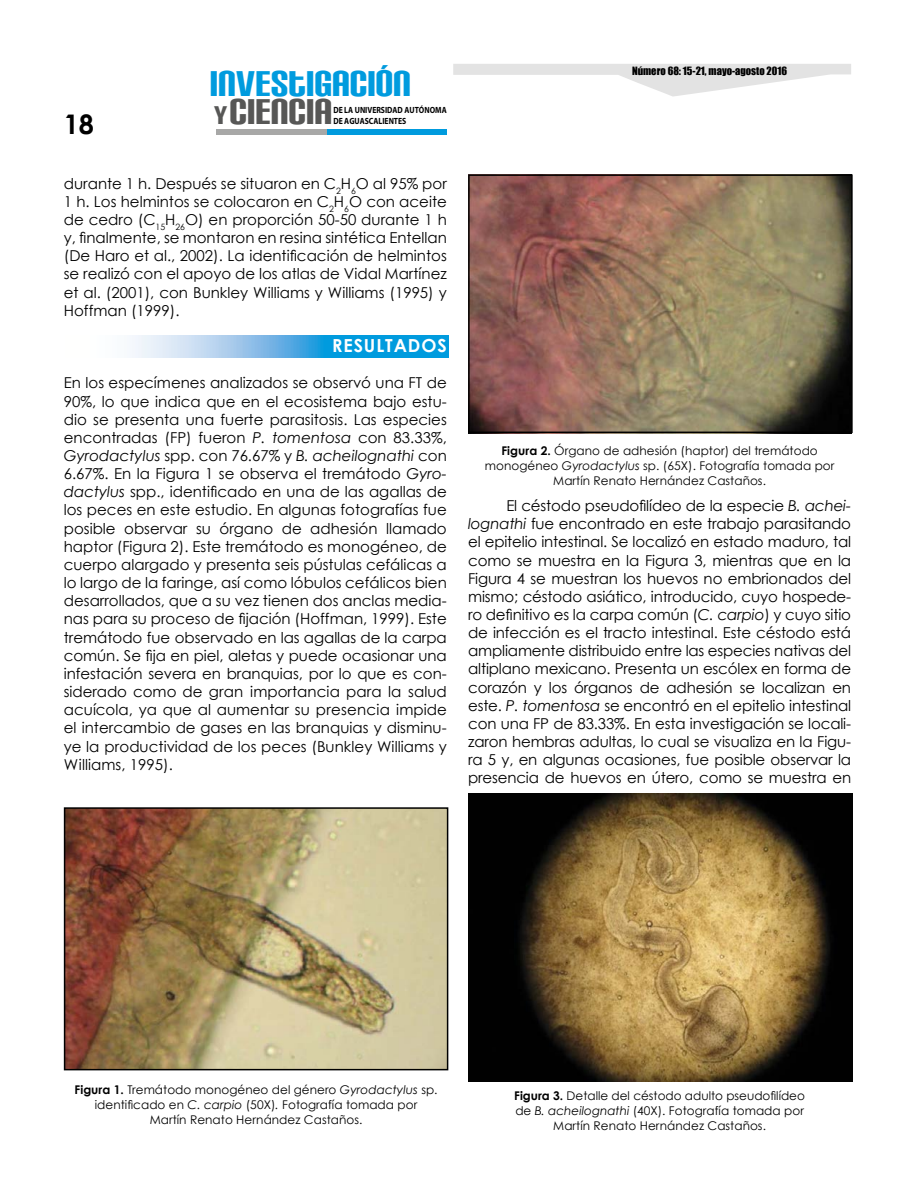
<style>
.page{position:relative;width:915px;height:1191px;background:#fff}
.page>*{position:absolute;margin:0;border:0;box-sizing:border-box;transform-origin:0 0}
.t1{font:43.05px "Carbon Block";color:#009bde}
.t2{font:43.05px "Carbon Block";color:#575756}
.t3{font:700 27px "Century Gothic";color:#000}
.t4{font:700 18px "Century Gothic";letter-spacing:.05em;color:#fff}
.t5{font:15px/18.1px "Century Gothic";color:#000;text-align:justify}
.t6{font:12px/15px "Century Gothic";letter-spacing:.005em;color:#000;text-align:center}
.t7{font:10.5px "Impact";color:#000}
.t8{font:700 9px/10.5px "Myriad Pro";color:#000;scale:.85 1}
.s1{font-size:30.75px}
.s2{font-style:italic}
.s3{font-weight:700}
</style>
<div class="page">
<svg style="left:453px;top:64px;width:397px;height:33px"></svg>
<div style="left:216px;top:129px;width:214px;height:6px;background:#a8a8a7"></div>
<div style="left:327px;top:129px;width:119px;height:6px;background:#009bde"></div>
<img style="left:468px;top:177px;width:382px;height:257px">
<svg style="left:132px;top:335px;width:316px;height:23px;background:#5fb8e6"></svg>
<img style="left:67px;top:810px;width:378px;height:257px">
<div style="left:64px;top:807px;width:384px;height:263px;border:2px solid #000"></div>
<div style="left:468px;top:174px;width:384px;height:259px;border:2px solid #000"></div>
<img style="left:468px;top:793px;width:384px;height:288px">
<h2 class="t3" style="left:64px;top:107px;width:32px">18</h2>
<h1 class="t1" style="left:210px;top:62px;width:203px">INVESTIGACIÓN</h1>
<h1 class="t2" style="left:214px;top:91px;width:120px"><span class="s1">Y</span> CIENCIA</h1>
<p class="t8" style="left:333px;top:105px;width:135px">DE LA UNIVERSIDAD AUTÓNOMA<br>DE AGUASCALIENTES</p>
<p class="t5" style="left:64px;top:174px;width:384px">durante 1 h. Después se situaron en C<sub>2</sub>H<sub>6</sub>O al 95% por 1 h. Los helmintos se colocaron en C<sub>2</sub>H<sub>6</sub>O con aceite de cedro (C<sub>15</sub>H<sub>26</sub>O) en proporción 50-50 durante 1 h y, finalmente, se montaron en resina sintética Entellan (De Haro et al., 2002). La identificación de helmintos se realizó con el apoyo de los atlas de Vidal Martínez et al. (2001), con Bunkley Williams y Williams (1995) y Hoffman (1999).</p>
<p class="t4" style="left:332px;top:334px;width:116px">RESULTADOS</p>
<p class="t5" style="left:64px;top:374px;width:384px">En los especímenes analizados se observó una FT de 90%, lo que indica que en el ecosistema bajo estu&shy;dio se presenta una fuerte parasitosis. Las especies encontradas (FP) fueron <span class="s2">P. tomentosa</span> con 83.33%, <span class="s2">Gyrodactylus</span> spp. con 76.67% y <span class="s2">B. acheilognathi</span> con 6.67%. En la Figura 1 se observa el tremátodo <span class="s2">Gyro&shy;dactylus</span> spp., identificado en una de las agallas de los peces en este estudio. En algunas fotografías fue posible observar su órgano de adhesión llamado haptor (Figura 2). Este tremátodo es monogéneo, de cuerpo alargado y presenta seis pústulas cefálicas a lo largo de la faringe, así como lóbulos cefálicos bien desarrollados, que a su vez tienen dos anclas media&shy;nas para su proceso de fijación (Hoffman, 1999). Este tremátodo fue observado en las agallas de la carpa común. Se fija en piel, aletas y puede ocasionar una infestación severa en branquias, por lo que es con&shy;siderado como de gran importancia para la salud acuícola, ya que al aumentar su presencia impide el intercambio de gases en las branquias y disminu&shy;ye la productividad de los peces (Bunkley Williams y Williams, 1995).</p>
<p class="t7" style="left:631px;top:64px;width:157px">Número 68: 15-21, mayo-agosto 2016</p>
<p class="t6" style="left:484px;top:443px;width:351px"><span class="s3">Figura 2.</span> Órgano de adhesión (haptor) del tremátodo monogéneo <span class="s2">Gyrodactylus</span> sp. (65X). Fotografía tomada por<br>Martín Renato Hernández Castaños.</p>
<p class="t5" style="left:468px;top:496px;width:384px;text-indent:38px">El céstodo pseudofilídeo de la especie <span class="s2">B. achei&shy;lognathi</span> fue encontrado en este trabajo parasitando el epitelio intestinal. Se localizó en estado maduro, tal como se muestra en la Figura 3, mientras que en la Figura 4 se muestran los huevos no embrionados del mismo; céstodo asiático, introducido, cuyo hospede&shy;ro definitivo es la carpa común (<span class="s2">C. carpio</span>) y cuyo sitio de infección es el tracto intestinal. Este céstodo está ampliamente distribuido entre las especies nativas del altiplano mexicano. Presenta un escólex en forma de corazón y los órganos de adhesión se localizan en este. <span class="s2">P. tomentosa</span> se encontró en el epitelio intestinal con una FP de 83.33%. En esta investigación se locali&shy;zaron hembras adultas, lo cual se visualiza en la Figu&shy;ra 5 y, en algunas ocasiones, fue posible observar la presencia de huevos en útero, como se muestra en</p>
<p class="t6" style="left:75px;top:1081px;width:364px"><span class="s3">Figura 1.</span> Tremátodo monogéneo del género <span class="s2">Gyrodactylus</span> sp. identificado en <span class="s2">C. carpio</span> (50X)<span class="s2">.</span> Fotografía tomada por<br>Martín Renato Hernández Castaños.</p>
<p class="t6" style="left:514px;top:1088px;width:292px"><span class="s3">Figura 3.</span> Detalle del céstodo adulto pseudofilídeo de <span class="s2">B. acheilognathi</span> (40X). Fotografía tomada por<br>Martín Renato Hernández Castaños.</p>
</div>
